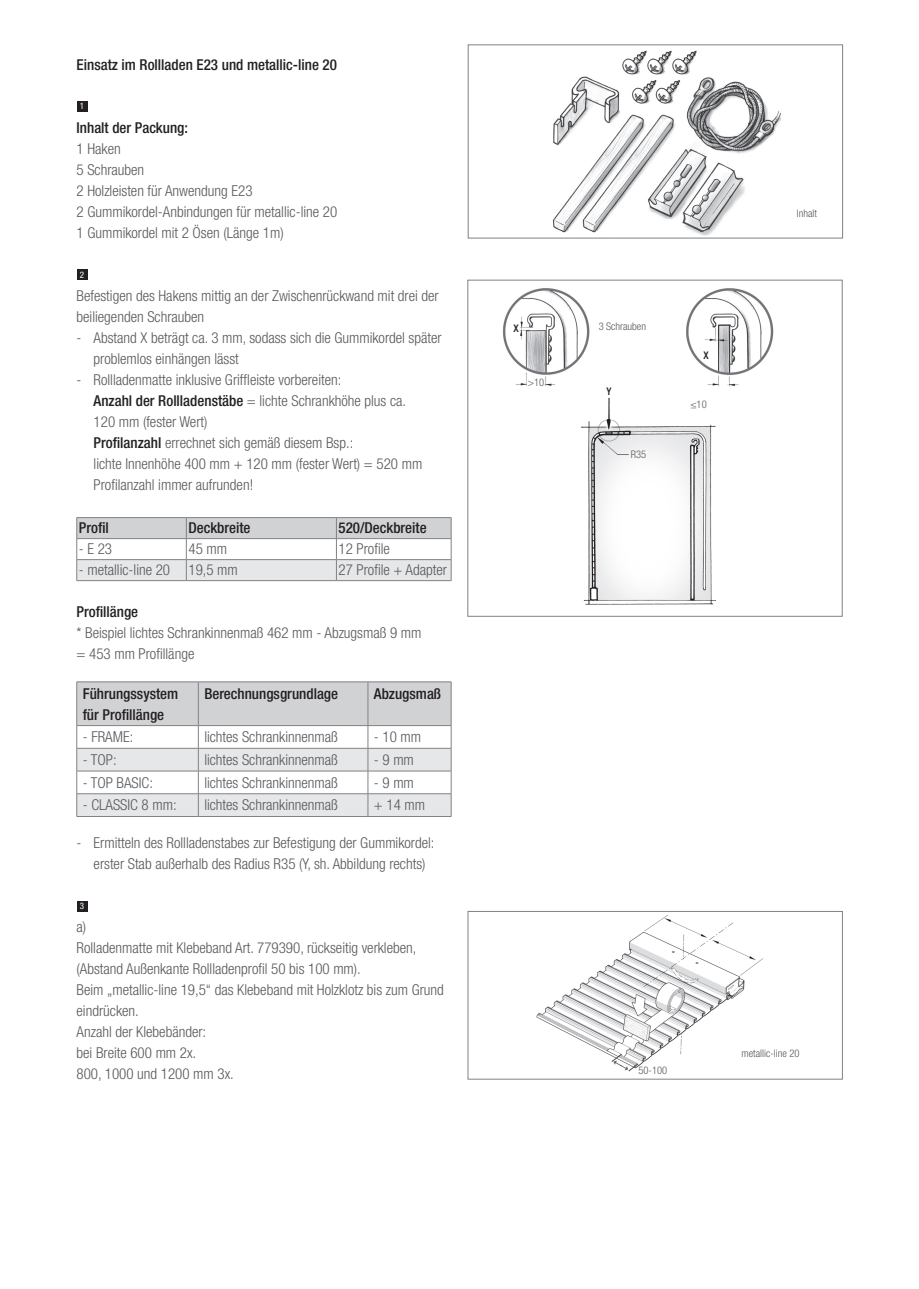
<style>
.page{position:relative;width:919px;height:1289px;background:#fff}
.page>*{position:absolute;margin:0;border:0;box-sizing:border-box;transform-origin:0 0}
.t1{font:300 condensed 15px/21px "Helvetica Neue LT Com";color:#57585a}
.t2{font:500 condensed 15px/21px "Helvetica Neue LT Com";color:#231f20}
.t3{font:300 condensed 10.5px "Helvetica Neue LT Com";color:#57585a}
.t4{font:500 condensed 10.5px "Helvetica Neue LT Com";color:#231f20}
.t5{font:condensed 9px "Helvetica Neue LT Com";color:#fff}
.s1{font-weight:500;color:#231f20}
</style>
<div class="page">
<svg style="left:76px;top:517px;width:376px;height:63px"></svg>
<hr style="left:77px;top:580px;width:109px;height:1px;background:#808285">
<hr style="left:186px;top:580px;width:150px;height:1px;background:#808285">
<hr style="left:336px;top:580px;width:115px;height:1px;background:#808285">
<hr style="left:77px;top:681px;width:121px;height:1px;background:#808285">
<hr style="left:198px;top:681px;width:170px;height:1px;background:#808285">
<hr style="left:368px;top:681px;width:83px;height:1px;background:#808285">
<svg style="left:76px;top:682px;width:376px;height:134px"></svg>
<hr style="left:77px;top:816px;width:121px;height:1px;background:#808285">
<hr style="left:198px;top:816px;width:170px;height:1px;background:#808285">
<hr style="left:368px;top:816px;width:83px;height:1px;background:#808285">
<div style="left:77px;top:101px;width:10px;height:11px;background:#231f20"></div>
<div style="left:77px;top:900px;width:10px;height:11px;background:#231f20"></div>
<div style="left:77px;top:269px;width:10px;height:11px;background:#231f20"></div>
<img style="left:553px;top:50px;width:229px;height:186px">
<div style="left:467px;top:280px;width:375px;height:336px;border:1px solid #808285"></div>
<img style="left:581px;top:397px;width:135px;height:208px">
<img style="left:503px;top:288px;width:87px;height:99px">
<img style="left:686px;top:288px;width:88px;height:99px">
<img style="left:536px;top:915px;width:228px;height:157px">
<div style="left:468px;top:911px;width:374px;height:168px;border:1px solid #808285"></div>
<svg style="left:611px;top:1053px;width:27px;height:18px"></svg>
<p class="t2" style="left:77px;top:54px;width:262px">Einsatz im Rollladen E23 und metallic-line 20</p>
<p class="t5" style="left:80px;top:101px;width:6px">1</p>
<p class="t2" style="left:77px;top:117px;width:113px">Inhalt der Packung:</p>
<p class="t1" style="left:77px;top:138px;width:262px">1 Haken<br>5 Schrauben<br>2 Holzleisten für Anwendung E23<br>2 Gummikordel-Anbindungen für metallic-line 20<br>1 Gummikordel mit 2 Ösen (Länge 1m)</p>
<p class="t5" style="left:80px;top:269px;width:6px">2</p>
<p class="t1" style="left:77px;top:285px;width:363px">Befestigen des Hakens mittig an der Zwischenrückwand mit drei der beiliegenden Schrauben</p>
<p class="t1" style="left:94px;top:327px;width:349px;text-indent:-17px">- Abstand X beträgt ca. 3 mm, sodass sich die Gummikordel später problemlos einhängen lässt</p>
<p class="t1" style="left:94px;top:369px;width:330px;text-indent:-17px">- Rollladenmatte inklusive Griffleiste vorbereiten:<br><span class="s1">Anzahl der Rollladenstäbe</span> = lichte Schrankhöhe plus ca.<br>120 mm (fester Wert)<br><span class="s1">Profilanzahl</span> errechnet sich gemäß diesem Bsp.:<br>lichte Innenhöhe 400 mm + 120 mm (fester Wert) = 520 mm Profilanzahl immer aufrunden!</p>
<p class="t2" style="left:79px;top:517px;width:31px">Profil</p>
<p class="t2" style="left:188px;top:517px;width:64px">Deckbreite</p>
<p class="t2" style="left:338px;top:517px;width:90px">520/Deckbreite</p>
<p class="t1" style="left:79px;top:538px;width:35px">- E 23</p>
<p class="t1" style="left:188px;top:538px;width:40px">45 mm</p>
<p class="t1" style="left:338px;top:538px;width:53px">12 Profile</p>
<p class="t1" style="left:79px;top:559px;width:160px">- metallic-line 20 19,5 mm</p>
<p class="t1" style="left:338px;top:559px;width:110px">27 Profile + Adapter</p>
<p class="t2" style="left:77px;top:601px;width:63px">Profillänge</p>
<p class="t1" style="left:77px;top:622px;width:346px">* Beispiel lichtes Schrankinnenmaß 462 mm - Abzugsmaß 9 mm = 453 mm Profillänge</p>
<p class="t2" style="left:83px;top:682px;width:97px">Führungssystem für Profillänge</p>
<p class="t2" style="left:204px;top:682px;width:135px">Berechnungsgrundlage</p>
<p class="t2" style="left:374px;top:682px;width:69px">Abzugsmaß</p>
<p class="t1" style="left:83px;top:726px;width:52px">- FRAME:</p>
<p class="t1" style="left:204px;top:726px;width:135px">lichtes Schrankinnenmaß</p>
<p class="t1" style="left:374px;top:726px;width:49px">- 10 mm</p>
<p class="t1" style="left:83px;top:749px;width:35px">- TOP:</p>
<p class="t1" style="left:204px;top:749px;width:135px">lichtes Schrankinnenmaß</p>
<p class="t1" style="left:374px;top:749px;width:41px">- 9 mm</p>
<p class="t1" style="left:83px;top:772px;width:72px">- TOP BASIC:</p>
<p class="t1" style="left:204px;top:772px;width:135px">lichtes Schrankinnenmaß</p>
<p class="t1" style="left:374px;top:772px;width:41px">- 9 mm</p>
<p class="t1" style="left:83px;top:794px;width:95px">- CLASSIC 8 mm:</p>
<p class="t1" style="left:204px;top:794px;width:135px">lichtes Schrankinnenmaß</p>
<p class="t1" style="left:374px;top:794px;width:53px">+ 14 mm</p>
<p class="t1" style="left:77px;top:831px;width:359px;text-align:center">- Ermitteln des Rollladenstabes zur Befestigung der Gummikordel: erster Stab außerhalb des Radius R35 (Y, sh. Abbildung rechts)</p>
<p class="t5" style="left:80px;top:901px;width:6px">3</p>
<p class="t1" style="left:77px;top:915px;width:369px">a)<br>Rolladenmatte mit Klebeband Art. 779390, rückseitig verkleben, (Abstand Außenkante Rollladenprofil 50 bis 100 mm).<br>Beim „metallic-line 19,5“ das Klebeband mit Holzklotz bis zum Grund eindrücken.<br>Anzahl der Klebebänder:<br>bei Breite 600 mm 2x.<br>800, 1000 und 1200 mm 3x.</p>
<p class="t4" style="left:513px;top:321px;width:7px">X</p>
<p class="t3" style="left:527px;top:376px;width:18px">&gt;10</p>
<p class="t3" style="left:598px;top:320px;width:49px">3 Schrauben</p>
<p class="t4" style="left:606px;top:384px;width:7px">Y</p>
<p class="t3" style="left:630px;top:448px;width:17px">R35</p>
<p class="t4" style="left:703px;top:349px;width:7px">X</p>
<p class="t3" style="left:690px;top:398px;width:18px">≤10</p>
<p class="t3" style="left:796px;top:207px;width:22px">Inhalt</p>
<p class="t3" style="left:638px;top:1064px;width:30px">50-100</p>
<p class="t3" style="left:741px;top:1046px;width:59px">metallic-line 20</p>
</div>
